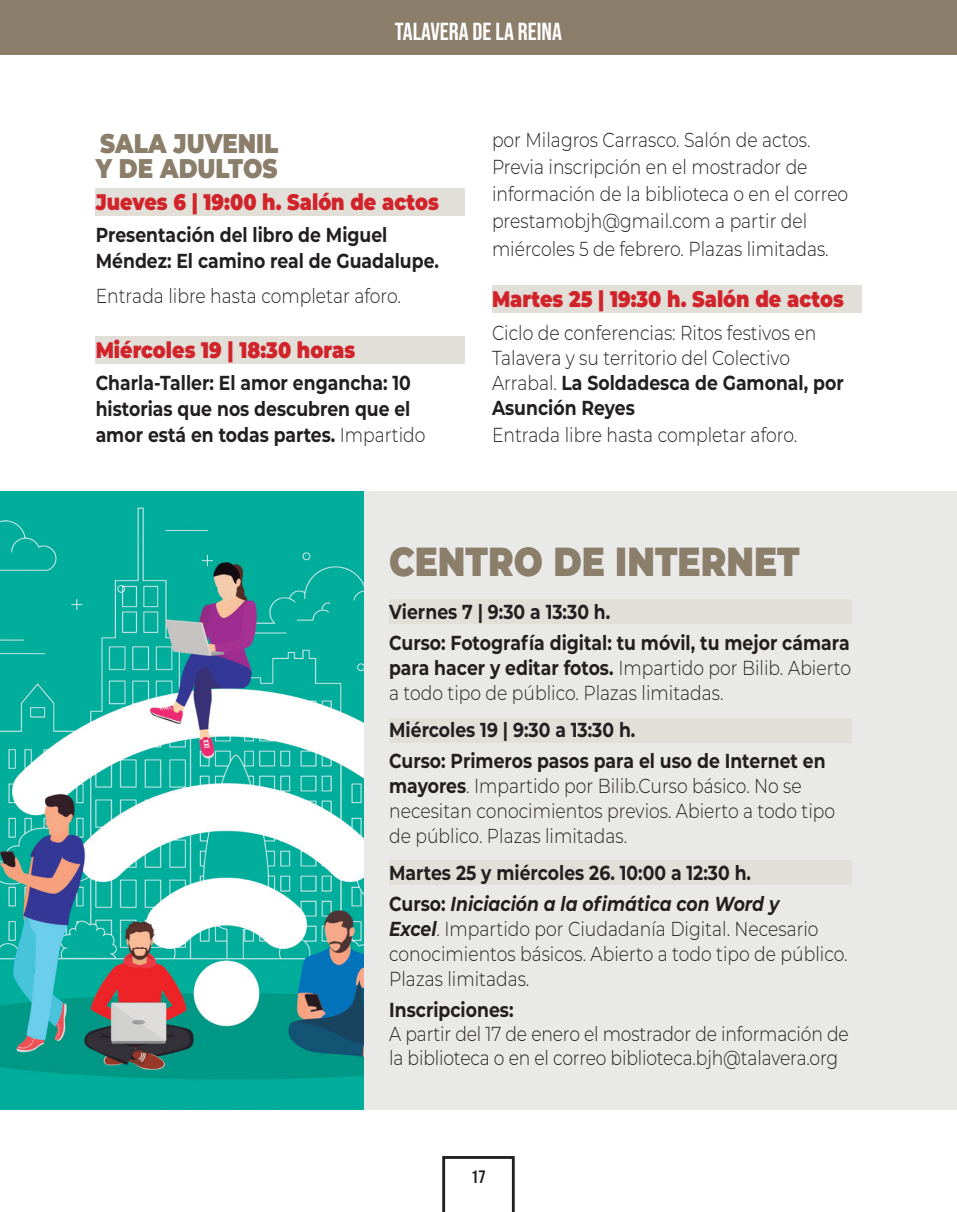
<style>
.page{position:relative;width:957px;height:1212px;background:#fff}
.page>*{position:absolute;margin:0;border:0;box-sizing:border-box;transform-origin:0 0}
.t1{font:900 40.5px "Montserrat";color:#8b7e6b;scale:.85 1}
.t2{font:900 27px/25px "Montserrat";color:#8b7e6b;scale:.85 1}
.t3{font:24.75px "Bebas Neue";color:#fff}
.t4{font:900 22.5px "Montserrat";color:#d1232a;scale:.85 1}
.t5{font:300 20.25px/24.8px "Montserrat";color:#231f20;scale:.85 1}
.t6{font:700 20.25px/31.1px "Montserrat";color:#231f20;scale:.85 1}
.t7{font:18px "Bebas Neue";color:#231f20}
.s1{font-weight:300}
.s2{font-weight:700}
.s3{font-style:italic}
.s4{font-weight:700;font-style:italic}
</style>
<div class="page">
<div style="left:0;top:0;width:957px;height:55px;background:#8b7e6b"></div>
<svg style="left:442px;top:1156px;width:73px;height:56px"></svg>
<div style="left:0;top:491px;width:957px;height:619px;background:#e9eae7"></div>
<img style="left:0;top:491px;width:364px;height:619px">
<div style="left:389px;top:599px;width:462px;height:25px;background:#e2ded8"></div>
<div style="left:389px;top:718px;width:462px;height:24px;background:#e2ded8"></div>
<div style="left:389px;top:860px;width:462px;height:25px;background:#e2ded8"></div>
<div style="left:96px;top:188px;width:369px;height:27px;background:#e2ded8"></div>
<div style="left:96px;top:336px;width:369px;height:27px;background:#e2ded8"></div>
<div style="left:492px;top:285px;width:369px;height:27px;background:#e2ded8"></div>
<p class="t3" style="left:395px;top:18px;width:169px">TALAVERA DE LA REINA</p>
<h2 class="t2" style="left:96px;top:130px;width:216px">SALA JUVENIL<br>Y DE ADULTOS</h2>
<p class="t4" style="left:96px;top:185px;width:405px">Jueves 6 | 19:00 h. Salón de actos</p>
<p class="t6" style="left:96px;top:221px;width:405px;line-height:26.1px">Presentación del libro de Miguel<br>Méndez: El camino real de Guadalupe.</p>
<p class="t5" style="left:96px;top:283px;width:360px">Entrada libre hasta completar aforo.</p>
<p class="t4" style="left:96px;top:333px;width:307px">Miércoles 19 | 18:30 horas</p>
<p class="t6" style="left:96px;top:369px;width:389px;line-height:26.1px">Charla-Taller: El amor engancha: 10 historias que nos descubren que el amor está en todas partes. <span class="s1">Impartido</span></p>
<p class="t5" style="left:492px;top:125px;width:421px;line-height:27.2px">por Milagros Carrasco. Salón de actos.<br>Previa inscripción en el mostrador de información de la biblioteca o en el correo prestamobjh@gmail.com a partir del miércoles 5 de febrero. Plazas limitadas.</p>
<p class="t4" style="left:492px;top:282px;width:415px">Martes 25 | 19:30 h. Salón de actos</p>
<p class="t5" style="left:492px;top:320px;width:415px">Ciclo de conferencias: Ritos festivos en Talavera y su territorio del Colectivo Arrabal. <span class="s2">La Soldadesca de Gamonal, por Asunción Reyes</span></p>
<p class="t5" style="left:492px;top:422px;width:360px">Entrada libre hasta completar aforo.</p>
<h1 class="t1" style="left:389px;top:531px;width:484px">CENTRO DE INTERNET</h1>
<p class="t6" style="left:389px;top:595px;width:543px">Viernes 7 | 9:30 a 13:30 h.<br>Curso: Fotografía digital: tu móvil, tu mejor cámara</p>
<p class="t5" style="left:389px;top:655px;width:545px"><span class="s2">para hacer y editar fotos.</span> Impartido por Bilib. Abierto a todo tipo de público. Plazas limitadas.</p>
<p class="t6" style="left:389px;top:713px;width:515px">Miércoles 19 | 9:30 a 13:30 h.<br>Curso: Primeros pasos para el uso de Internet en</p>
<p class="t5" style="left:389px;top:773px;width:526px"><span class="s2">mayores</span>. Impartido por Bilib.Curso básico. No se necesitan conocimientos previos. Abierto a todo tipo de público. Plazas limitadas.</p>
<p class="t6" style="left:389px;top:856px;width:460px">Martes 25 y miércoles 26. 10:00 a 12:30 h.<br>Curso: <span class="s3">Iniciación a la ofimática con Word y</span></p>
<p class="t5" style="left:389px;top:916px;width:541px"><span class="s4">Excel</span>. Impartido por Ciudadanía Digital. Necesario conocimientos básicos. Abierto a todo tipo de público.<br>Plazas limitadas.</p>
<p class="t6" style="left:389px;top:993px;width:148px">Inscripciones:</p>
<p class="t5" style="left:389px;top:1021px;width:542px">A partir del 17 de enero el mostrador de información de la biblioteca o en el correo biblioteca.bjh@talavera.org</p>
<p class="t7" style="left:471px;top:1166px;width:16px">17</p>
</div>
